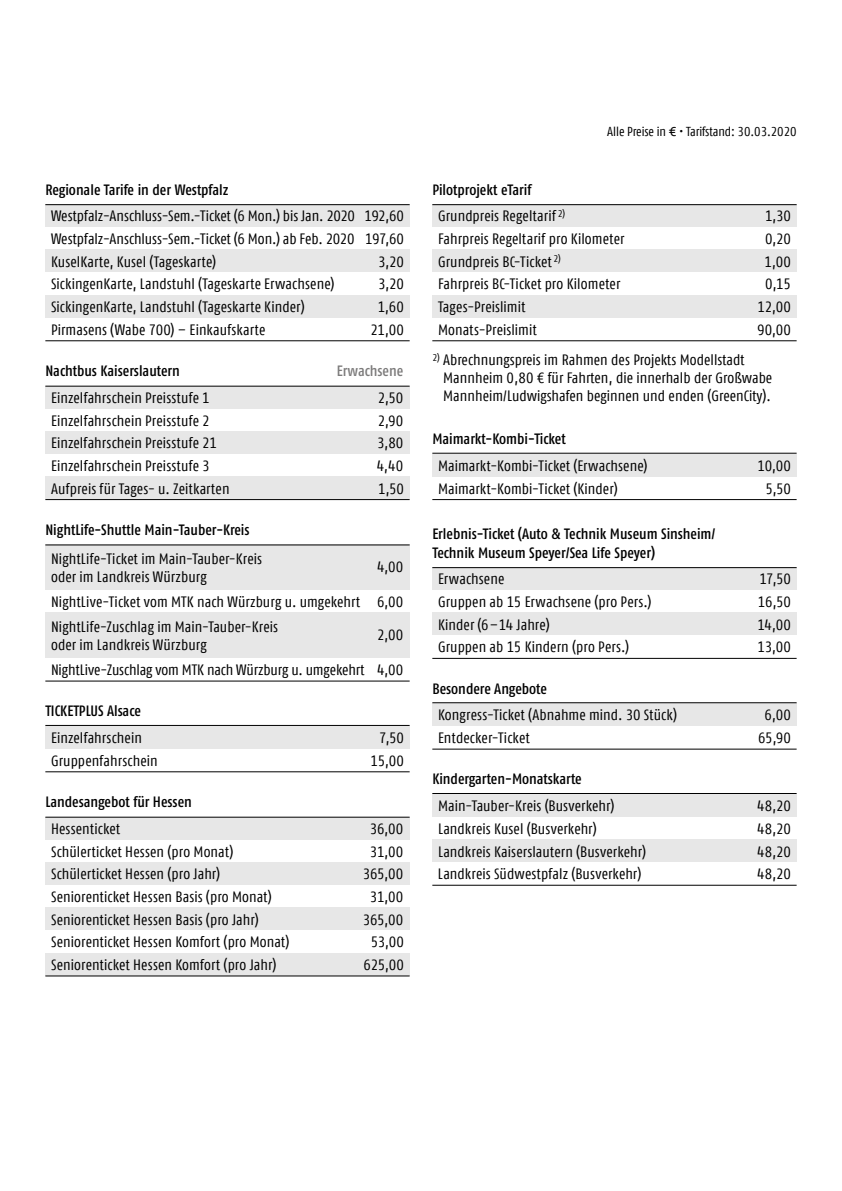
<style>
.page{position:relative;width:842px;height:1191px;background:#fff}
.page>*{position:absolute;margin:0;border:0;box-sizing:border-box;transform-origin:0 0}
.t1{font:condensed 15px/22.6px "Fago Offc";letter-spacing:.005em;color:#000}
.t2{font:500 condensed 15px/18.6px "Fago OT";color:#000}
.t3{font:500 condensed 15px "Fago OT";color:#7c7b7b}
.t4{font:condensed 13px "Fago Offc";letter-spacing:-.005em;color:#000}
.s1{font-family:"Fago No Tf";font-stretch:normal}
</style>
<div class="page">
<div style="left:45px;top:204px;width:365px;height:23px;background:#e7e7e7"></div>
<div style="left:45px;top:249px;width:365px;height:23px;background:#e7e7e7"></div>
<div style="left:45px;top:295px;width:365px;height:22px;background:#e7e7e7"></div>
<hr style="left:45px;top:204px;width:365px;height:1px;background:#000">
<hr style="left:45px;top:340px;width:365px;height:1px;background:#000">
<div style="left:45px;top:431px;width:365px;height:23px;background:#e7e7e7"></div>
<div style="left:45px;top:476px;width:365px;height:23px;background:#e7e7e7"></div>
<div style="left:45px;top:386px;width:365px;height:22px;background:#e7e7e7"></div>
<hr style="left:45px;top:386px;width:365px;height:1px;background:#000">
<hr style="left:45px;top:499px;width:365px;height:1px;background:#000">
<div style="left:45px;top:862px;width:365px;height:22px;background:#e7e7e7"></div>
<div style="left:45px;top:907px;width:365px;height:23px;background:#e7e7e7"></div>
<div style="left:45px;top:952px;width:365px;height:23px;background:#e7e7e7"></div>
<div style="left:45px;top:816px;width:365px;height:23px;background:#e7e7e7"></div>
<hr style="left:45px;top:816px;width:365px;height:1px;background:#000">
<hr style="left:45px;top:975px;width:365px;height:1px;background:#000">
<div style="left:432px;top:567px;width:365px;height:23px;background:#e7e7e7"></div>
<div style="left:432px;top:612px;width:365px;height:23px;background:#e7e7e7"></div>
<hr style="left:432px;top:567px;width:365px;height:1px;background:#000">
<hr style="left:432px;top:658px;width:365px;height:1px;background:#000">
<div style="left:432px;top:454px;width:365px;height:22px;background:#e7e7e7"></div>
<hr style="left:432px;top:453px;width:365px;height:1px;background:#000">
<hr style="left:432px;top:499px;width:365px;height:1px;background:#000">
<div style="left:45px;top:612px;width:365px;height:46px;background:#e7e7e7"></div>
<div style="left:45px;top:544px;width:365px;height:46px;background:#e7e7e7"></div>
<hr style="left:45px;top:544px;width:365px;height:1px;background:#000">
<hr style="left:45px;top:680px;width:365px;height:1px;background:#000">
<div style="left:45px;top:726px;width:365px;height:22px;background:#e7e7e7"></div>
<hr style="left:45px;top:725px;width:365px;height:1px;background:#000">
<hr style="left:45px;top:771px;width:365px;height:1px;background:#000">
<div style="left:432px;top:703px;width:365px;height:23px;background:#e7e7e7"></div>
<hr style="left:432px;top:702px;width:365px;height:1px;background:#000">
<hr style="left:432px;top:748px;width:365px;height:1px;background:#000">
<div style="left:432px;top:794px;width:365px;height:22px;background:#e7e7e7"></div>
<div style="left:432px;top:839px;width:365px;height:23px;background:#e7e7e7"></div>
<hr style="left:432px;top:793px;width:365px;height:1px;background:#000">
<hr style="left:432px;top:884px;width:365px;height:1px;background:#000">
<div style="left:432px;top:204px;width:365px;height:23px;background:#e7e7e7"></div>
<div style="left:432px;top:249px;width:365px;height:23px;background:#e7e7e7"></div>
<div style="left:432px;top:295px;width:365px;height:22px;background:#e7e7e7"></div>
<hr style="left:432px;top:204px;width:365px;height:1px;background:#000">
<hr style="left:432px;top:340px;width:365px;height:1px;background:#000">
<p class="t2" style="left:45px;top:180px;width:185px">Regionale Tarife in der Westpfalz</p>
<p class="t1" style="left:51px;top:205px;width:354px;text-align:justify">Westpfalz-Anschluss-Sem.-Ticket (6 Mon.) bis Jan. 2020 192,60<br>Westpfalz-Anschluss-Sem.-Ticket (6 Mon.) ab Feb. 2020 197,60<br>KuselKarte, Kusel (Tageskarte)</p>
<p class="t1" style="left:378px;top:250px;width:27px">3,20</p>
<p class="t1" style="left:51px;top:273px;width:285px">SickingenKarte, Landstuhl (Tageskarte Erwachsene)</p>
<p class="t1" style="left:378px;top:273px;width:27px">3,20</p>
<p class="t1" style="left:51px;top:296px;width:255px">SickingenKarte, Landstuhl (Tageskarte Kinder)</p>
<p class="t1" style="left:378px;top:296px;width:28px">1,60</p>
<p class="t1" style="left:51px;top:318px;width:216px">Pirmasens (Wabe 700) – Einkaufskarte</p>
<p class="t1" style="left:370px;top:318px;width:35px">21,00</p>
<p class="t2" style="left:45px;top:361px;width:136px">Nachtbus Kaiserslautern</p>
<p class="t3" style="left:337px;top:362px;width:68px">Erwachsene</p>
<p class="t1" style="left:51px;top:386px;width:160px">Einzelfahrschein Preisstufe 1</p>
<p class="t1" style="left:378px;top:386px;width:27px">2,50</p>
<p class="t1" style="left:51px;top:409px;width:160px">Einzelfahrschein Preisstufe 2</p>
<p class="t1" style="left:378px;top:409px;width:27px">2,90</p>
<p class="t1" style="left:51px;top:432px;width:167px">Einzelfahrschein Preisstufe 21</p>
<p class="t1" style="left:377px;top:432px;width:28px">3,80</p>
<p class="t1" style="left:51px;top:454px;width:160px">Einzelfahrschein Preisstufe 3</p>
<p class="t1" style="left:377px;top:454px;width:28px">4,40</p>
<p class="t1" style="left:51px;top:477px;width:180px">Aufpreis für Tages- u. Zeitkarten</p>
<p class="t1" style="left:378px;top:477px;width:27px">1,50</p>
<p class="t2" style="left:45px;top:520px;width:206px">NightLife-Shuttle Main-Tauber-Kreis</p>
<p class="t1" style="left:51px;top:549px;width:213px;line-height:18.6px">NightLife-Ticket im Main-Tauber-Kreis oder im Landkreis Würzburg</p>
<p class="t1" style="left:377px;top:556px;width:28px">4,00</p>
<p class="t1" style="left:51px;top:589px;width:354px;line-height:24.6px">NightLive-Ticket vom MTK nach Würzburg u. umgekehrt 6,00<br>NightLife-Zuschlag im Main-Tauber-Kreis</p>
<p class="t1" style="left:51px;top:634px;width:157px">oder im Landkreis Würzburg</p>
<p class="t1" style="left:377px;top:624px;width:28px">2,00</p>
<p class="t1" style="left:51px;top:659px;width:354px">NightLive-Zuschlag vom MTK nach Würzburg u. umgekehrt 4,00</p>
<p class="t2" style="left:45px;top:702px;width:97px">TICKETPLUS Alsace</p>
<p class="t1" style="left:51px;top:727px;width:92px">Einzelfahrschein</p>
<p class="t1" style="left:379px;top:727px;width:26px">7,50</p>
<p class="t1" style="left:51px;top:749px;width:108px">Gruppenfahrschein</p>
<p class="t1" style="left:371px;top:749px;width:35px">15,00</p>
<p class="t2" style="left:45px;top:792px;width:148px">Landesangebot für Hessen</p>
<p class="t1" style="left:51px;top:817px;width:71px">Hessenticket</p>
<p class="t1" style="left:370px;top:817px;width:35px">36,00</p>
<p class="t1" style="left:51px;top:840px;width:184px">Schülerticket Hessen (pro Monat)</p>
<p class="t1" style="left:370px;top:840px;width:35px">31,00</p>
<p class="t1" style="left:51px;top:863px;width:171px">Schülerticket Hessen (pro Jahr)</p>
<p class="t1" style="left:363px;top:863px;width:42px">365,00</p>
<p class="t1" style="left:51px;top:885px;width:222px">Seniorenticket Hessen Basis (pro Monat)</p>
<p class="t1" style="left:370px;top:885px;width:35px">31,00</p>
<p class="t1" style="left:51px;top:908px;width:209px">Seniorenticket Hessen Basis (pro Jahr)</p>
<p class="t1" style="left:363px;top:908px;width:42px">365,00</p>
<p class="t1" style="left:51px;top:931px;width:240px">Seniorenticket Hessen Komfort (pro Monat)</p>
<p class="t1" style="left:371px;top:931px;width:35px">53,00</p>
<p class="t1" style="left:51px;top:953px;width:227px">Seniorenticket Hessen Komfort (pro Jahr)</p>
<p class="t1" style="left:364px;top:953px;width:42px">625,00</p>
<p class="t4" style="left:607px;top:124px;width:191px">Alle Preise in <span class="s1">¤</span> • Tarifstand: 30.03.2020</p>
<p class="t2" style="left:432px;top:180px;width:101px">Pilotprojekt eTarif</p>
<p class="t1" style="left:438px;top:205px;width:129px">Grundpreis Regeltarif <sup>2)</sup></p>
<p class="t1" style="left:765px;top:205px;width:27px">1,30</p>
<p class="t1" style="left:438px;top:228px;width:188px">Fahrpreis Regeltarif pro Kilometer</p>
<p class="t1" style="left:765px;top:228px;width:27px">0,20</p>
<p class="t1" style="left:438px;top:250px;width:124px">Grundpreis BC-Ticket <sup>2)</sup></p>
<p class="t1" style="left:765px;top:250px;width:28px">1,00</p>
<p class="t1" style="left:438px;top:273px;width:184px">Fahrpreis BC-Ticket pro Kilometer</p>
<p class="t1" style="left:765px;top:273px;width:27px">0,15</p>
<p class="t1" style="left:438px;top:296px;width:89px">Tages-Preislimit</p>
<p class="t1" style="left:757px;top:296px;width:35px">12,00</p>
<p class="t1" style="left:438px;top:318px;width:100px">Monats-Preislimit</p>
<p class="t1" style="left:757px;top:318px;width:35px">90,00</p>
<p class="t1" style="left:443px;top:351px;width:331px;line-height:18px;text-indent:-11px"><sup>2)</sup> Abrechnungspreis im Rahmen des Projekts Modellstadt<br>Mannheim 0,80 € für Fahrten, die innerhalb der Großwabe<br>Mannheim/Ludwigshafen beginnen und enden (GreenCity).</p>
<p class="t2" style="left:432px;top:429px;width:135px">Maimarkt-Kombi-Ticket</p>
<p class="t1" style="left:438px;top:454px;width:211px">Maimarkt-Kombi-Ticket (Erwachsene)</p>
<p class="t1" style="left:757px;top:454px;width:35px">10,00</p>
<p class="t1" style="left:438px;top:477px;width:181px">Maimarkt-Kombi-Ticket (Kinder)</p>
<p class="t1" style="left:765px;top:477px;width:27px">5,50</p>
<p class="t2" style="left:432px;top:524px;width:285px">Erlebnis-Ticket (Auto &amp; Technik Museum Sinsheim/<br>Technik Museum Speyer/Sea Life Speyer)</p>
<p class="t1" style="left:438px;top:568px;width:68px">Erwachsene</p>
<p class="t1" style="left:759px;top:568px;width:33px">17,50</p>
<p class="t1" style="left:438px;top:590px;width:215px">Gruppen ab 15 Erwachsene (pro Pers.)</p>
<p class="t1" style="left:758px;top:590px;width:35px">16,50</p>
<p class="t1" style="left:438px;top:613px;width:113px">Kinder (6–14 Jahre)</p>
<p class="t1" style="left:757px;top:613px;width:35px">14,00</p>
<p class="t1" style="left:438px;top:636px;width:193px">Gruppen ab 15 Kindern (pro Pers.)</p>
<p class="t1" style="left:757px;top:636px;width:35px">13,00</p>
<p class="t2" style="left:432px;top:679px;width:116px">Besondere Angebote</p>
<p class="t1" style="left:438px;top:704px;width:241px">Kongress-Ticket (Abnahme mind. 30 Stück)</p>
<p class="t1" style="left:765px;top:704px;width:28px">6,00</p>
<p class="t1" style="left:438px;top:727px;width:93px">Entdecker-Ticket</p>
<p class="t1" style="left:758px;top:727px;width:34px">65,90</p>
<p class="t2" style="left:432px;top:770px;width:151px">Kindergarten-Monatskarte</p>
<p class="t1" style="left:438px;top:795px;width:178px">Main-Tauber-Kreis (Busverkehr)</p>
<p class="t1" style="left:757px;top:795px;width:35px">48,20</p>
<p class="t1" style="left:438px;top:817px;width:160px">Landkreis Kusel (Busverkehr)</p>
<p class="t1" style="left:757px;top:817px;width:35px">48,20</p>
<p class="t1" style="left:438px;top:840px;width:210px">Landkreis Kaiserslautern (Busverkehr)</p>
<p class="t1" style="left:757px;top:840px;width:35px">48,20</p>
<p class="t1" style="left:438px;top:863px;width:205px">Landkreis Südwestpfalz (Busverkehr)</p>
<p class="t1" style="left:757px;top:863px;width:35px">48,20</p>
</div>
